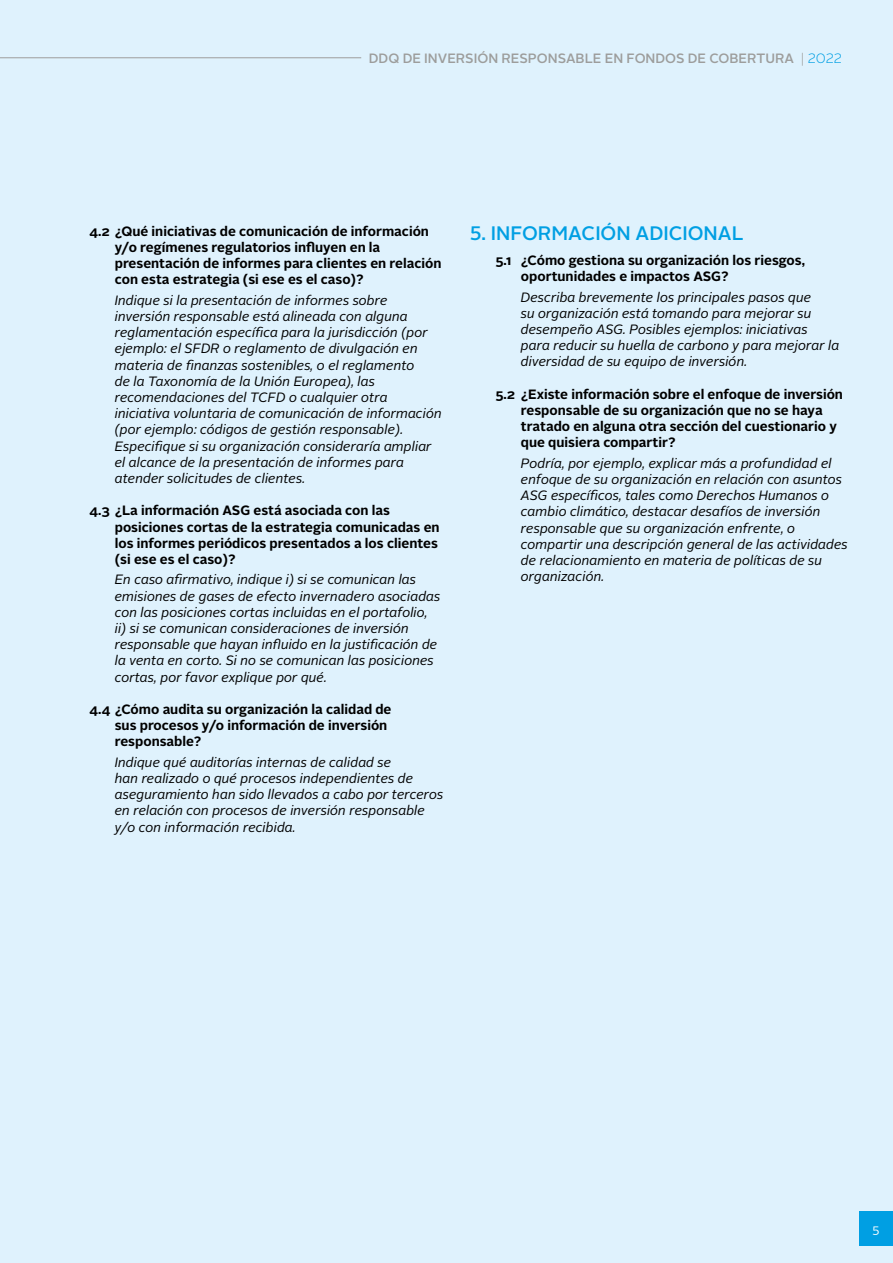
<style>
.page{position:relative;width:893px;height:1263px;background:#dff2fd}
.page>*{position:absolute;margin:0;border:0;box-sizing:border-box;transform-origin:0 0}
.t1{font:500 19.5px "Alright Sans";color:#009fe3}
.t2{font:italic 13.5px/16.2px "Alright Sans";color:#000}
.t3{font:700 13.5px/16.2px "Alright Sans";color:#000}
.t4{font:500 13.5px "Alright Sans";color:#9d9d9c}
.t5{font:12px "Alright Sans";color:#fff}
.s1{font-weight:300}
.s2{font-weight:300;color:#009fe3}
</style>
<div class="page">
<div style="left:859px;top:1212px;width:34px;height:34px;background:#009fe3"></div>
<hr style="left:0;top:57px;width:361px;height:1px;background:#9d9d9c">
<p class="t4" style="left:369px;top:49px;width:475px">DDQ DE INVERSIÓN RESPONSABLE EN FONDOS DE COBERTURA <span class="s1">|</span> <span class="s2">2022</span></p>
<p class="t3" style="left:115px;top:223px;width:328px;text-indent:-26px">4.2 ¿Qué iniciativas de comunicación de información y/o regímenes regulatorios influyen en la presentación de informes para clientes en relación con esta estrategia (si ese es el caso)?</p>
<p class="t2" style="left:115px;top:292px;width:329px">Indique si la presentación de informes sobre inversión responsable está alineada con alguna reglamentación específica para la jurisdicción (por ejemplo: el SFDR o reglamento de divulgación en materia de finanzas sostenibles, o el reglamento<br>de la Taxonomía de la Unión Europea), las recomendaciones del TCFD o cualquier otra iniciativa voluntaria de comunicación de información (por ejemplo: códigos de gestión responsable).<br>Especifique si su organización consideraría ampliar el alcance de la presentación de informes para atender solicitudes de clientes.</p>
<p class="t3" style="left:115px;top:503px;width:326px;text-indent:-26px">4.3 ¿La información ASG está asociada con las posiciones cortas de la estrategia comunicadas en los informes periódicos presentados a los clientes (si ese es el caso)?</p>
<p class="t2" style="left:115px;top:572px;width:327px">En caso afirmativo, indique i) si se comunican las emisiones de gases de efecto invernadero asociadas con las posiciones cortas incluidas en el portafolio, ii) si se comunican consideraciones de inversión responsable que hayan influido en la justificación de la venta en corto. Si no se comunican las posiciones cortas, por favor explique por qué.</p>
<p class="t3" style="left:115px;top:701px;width:278px;text-indent:-26px">4.4 ¿Cómo audita su organización la calidad de sus procesos y/o información de inversión responsable?</p>
<p class="t2" style="left:115px;top:754px;width:330px">Indique qué auditorías internas de calidad se<br>han realizado o qué procesos independientes de aseguramiento han sido llevados a cabo por terceros en relación con procesos de inversión responsable y/o con información recibida.</p>
<h1 class="t1" style="left:470px;top:220px;width:275px">5. INFORMACIÓN ADICIONAL</h1>
<p class="t3" style="left:521px;top:252px;width:286px;text-indent:-26px">5.1 ¿Cómo gestiona su organización los riesgos, oportunidades e impactos ASG?</p>
<p class="t2" style="left:521px;top:289px;width:320px">Describa brevemente los principales pasos que<br>su organización está tomando para mejorar su desempeño ASG. Posibles ejemplos: iniciativas para reducir su huella de carbono y para mejorar la diversidad de su equipo de inversión.</p>
<p class="t3" style="left:521px;top:386px;width:324px;text-indent:-26px">5.2 ¿Existe información sobre el enfoque de inversión responsable de su organización que no se haya tratado en alguna otra sección del cuestionario y que quisiera compartir?</p>
<p class="t2" style="left:521px;top:455px;width:329px">Podría, por ejemplo, explicar más a profundidad el enfoque de su organización en relación con asuntos ASG específicos, tales como Derechos Humanos o cambio climático, destacar desafíos de inversión responsable que su organización enfrente, o compartir una descripción general de las actividades de relacionamiento en materia de políticas de su organización.</p>
<p class="t5" style="left:872px;top:1221px;width:8px">5</p>
</div>
